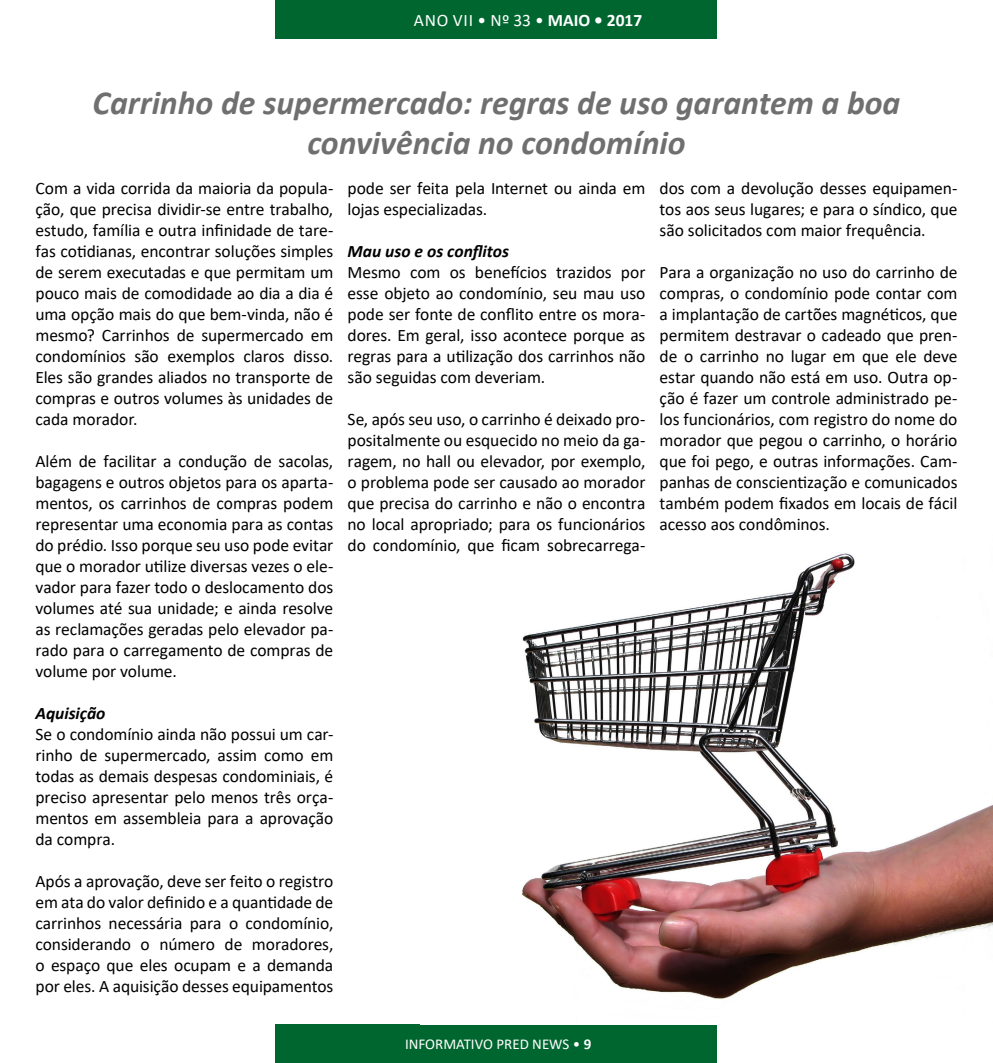
<style>
.page{position:relative;width:993px;height:1063px;background:#fff}
.page>*{position:absolute;margin:0;border:0;box-sizing:border-box;transform-origin:0 0}
.t1{font:italic 700 33.75px/40.5px "Calibri";color:#706f6f;text-align:center}
.t2{font:17.5px/21px "Calibri";letter-spacing:-.005em;color:#000;text-align:justify}
.t3{font:italic 700 17.5px "Calibri";color:#000}
.t4{font:17.5px "Calibri";letter-spacing:.04em;color:#fff}
.t5{font:15px "Calibri";color:#fff}
.s1{font-weight:700}
</style>
<div class="page">
<div style="left:276px;top:1024px;width:440px;height:39px;background:#006630"></div>
<div style="left:276px;top:0;width:440px;height:39px;background:#006630"></div>
<img style="left:521px;top:553px;width:471px;height:446px">
<p class="t4" style="left:414px;top:8px;width:230px">ANO VII • Nº 33 • <span class="s1">MAIO • 2017</span></p>
<h1 class="t1" style="left:92px;top:81px;width:809px">Carrinho de supermercado: regras de uso garantem a boa convivência no condomínio</h1>
<p class="t2" style="left:347px;top:177px;width:299px">pode ser feita pela Internet ou ainda em lojas especializadas.</p>
<p class="t3" style="left:347px;top:239px;width:163px">Mau uso e os conflitos</p>
<p class="t2" style="left:347px;top:261px;width:299px">Mesmo com os benefícios trazidos por esse objeto ao condomínio, seu mau uso pode ser fonte de conflito entre os mora&shy;dores. Em geral, isso acontece porque as regras para a utilização dos carrinhos não são seguidas com deveriam.</p>
<p class="t2" style="left:347px;top:408px;width:299px">Se, após seu uso, o carrinho é deixado pro&shy;positalmente ou esquecido no meio da ga&shy;ragem, no hall ou elevador, por exemplo, o problema pode ser causado ao morador que precisa do carrinho e não o encontra no local apropriado; para os funcionários do condomínio, que ficam sobrecarrega-</p>
<p class="t2" style="left:659px;top:177px;width:299px">dos com a devolução desses equipamen&shy;tos aos seus lugares; e para o síndico, que são solicitados com maior frequência.</p>
<p class="t2" style="left:659px;top:261px;width:299px">Para a organização no uso do carrinho de compras, o condomínio pode contar com a implantação de cartões magnéticos, que permitem destravar o cadeado que pren&shy;de o carrinho no lugar em que ele deve estar quando não está em uso. Outra op&shy;ção é fazer um controle administrado pe&shy;los funcionários, com registro do nome do morador que pegou o carrinho, o horário que foi pego, e outras informações. Cam&shy;panhas de conscientização e comunicados também podem fixados em locais de fácil acesso aos condôminos.</p>
<p class="t2" style="left:35px;top:177px;width:299px">Com a vida corrida da maioria da popula&shy;ção, que precisa dividir-se entre trabalho, estudo, família e outra infinidade de tare&shy;fas cotidianas, encontrar soluções simples de serem executadas e que permitam um pouco mais de comodidade ao dia a dia é uma opção mais do que bem-vinda, não é mesmo? Carrinhos de supermercado em condomínios são exemplos claros disso.<br>Eles são grandes aliados no transporte de compras e outros volumes às unidades de cada morador.</p>
<p class="t2" style="left:35px;top:450px;width:299px">Além de facilitar a condução de sacolas, bagagens e outros objetos para os aparta&shy;mentos, os carrinhos de compras podem representar uma economia para as contas do prédio. Isso porque seu uso pode evitar que o morador utilize diversas vezes o ele&shy;vador para fazer todo o deslocamento dos volumes até sua unidade; e ainda resolve as reclamações geradas pelo elevador pa&shy;rado para o carregamento de compras de volume por volume.</p>
<p class="t3" style="left:35px;top:701px;width:72px">Aquisição</p>
<p class="t2" style="left:35px;top:723px;width:299px">Se o condomínio ainda não possui um car&shy;rinho de supermercado, assim como em todas as demais despesas condominiais, é preciso apresentar pelo menos três orça&shy;mentos em assembleia para a aprovação da compra.</p>
<p class="t2" style="left:35px;top:870px;width:299px">Após a aprovação, deve ser feito o registro em ata do valor definido e a quantidade de carrinhos necessária para o condomínio, considerando o número de moradores, o espaço que eles ocupam e a demanda por eles. A aquisição desses equipamentos</p>
<p class="t5" style="left:405px;top:1034px;width:188px">INFORMATIVO PRED NEWS • <span class="s1">9</span></p>
</div>
